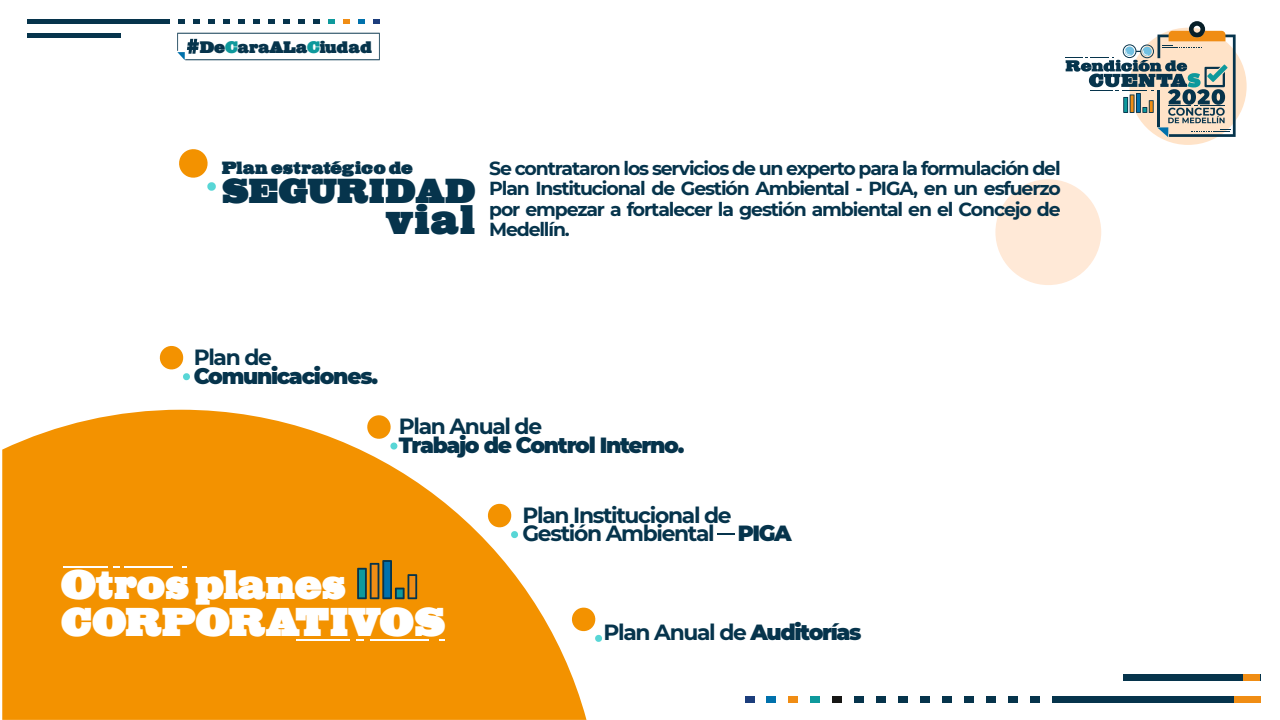
<style>
.page{position:relative;width:1280px;height:720px;background:#fff}
.page>*{position:absolute;margin:0;border:0;box-sizing:border-box;transform-origin:0 0}
.t1{font:40.62px "Big Mummy";color:#06344c;scale:.87 1}
.t2{font:40.5px "Big Mummy";letter-spacing:-.015em;color:#fff;scale:.87 1}
.t3{font:39.5px "Big Mummy";color:#fff;scale:.87 1}
.t4{font:34.12px "Big Mummy";letter-spacing:-.005em;color:#06344c;scale:.87 1}
.t5{font:700 21.88px/18.8px "Montserrat";letter-spacing:-.06em;color:#06344c}
.t6{font:900 21.88px "Montserrat";letter-spacing:-.06em;color:#06344c}
.t7{font:700 18.88px/20.5px "Montserrat";letter-spacing:-.06em;color:#06344c;text-align:justify}
.t8{font:17.5px "Big Mummy";color:#06344c;scale:.87 1}
.t9{font:16.5px "Big Mummy";letter-spacing:-.02em;color:#06344c;scale:.87 1}
.s1{color:#0e999c}
.s2{font-weight:900}
</style>
<div class="page">
<div style="left:1129px;top:28px;width:118px;height:117px;background:#ffe3c8;border-radius:50%"></div>
<svg style="left:1066px;top:21px;width:170px;height:116px"></svg>
<div style="left:1052px;top:696px;width:208px;height:7px;background:#06344c"></div>
<div style="left:1123px;top:674px;width:137px;height:7px;background:#06344c"></div>
<div style="left:767px;top:696px;width:9px;height:7px;background:#0071ac"></div>
<div style="left:745px;top:696px;width:10px;height:7px;background:#1c3d7c"></div>
<div style="left:789px;top:696px;width:9px;height:7px;background:#f08d14"></div>
<div style="left:811px;top:696px;width:9px;height:7px;background:#0e999c"></div>
<div style="left:833px;top:696px;width:9px;height:7px;background:#171715"></div>
<div style="left:854px;top:696px;width:10px;height:7px;background:#06344c"></div>
<div style="left:876px;top:696px;width:10px;height:7px;background:#06344c"></div>
<div style="left:898px;top:696px;width:10px;height:7px;background:#06344c"></div>
<div style="left:920px;top:696px;width:10px;height:7px;background:#06344c"></div>
<div style="left:942px;top:696px;width:10px;height:7px;background:#06344c"></div>
<div style="left:964px;top:696px;width:10px;height:7px;background:#06344c"></div>
<div style="left:986px;top:696px;width:9px;height:7px;background:#06344c"></div>
<div style="left:1008px;top:696px;width:9px;height:7px;background:#06344c"></div>
<div style="left:1030px;top:696px;width:9px;height:7px;background:#06344c"></div>
<div style="left:1234px;top:696px;width:26px;height:7px;background:#f08d14"></div>
<div style="left:1243px;top:674px;width:17px;height:7px;background:#f08d14"></div>
<svg style="left:359px;top:19px;width:6px;height:5px"></svg>
<svg style="left:373px;top:19px;width:7px;height:5px"></svg>
<svg style="left:344px;top:19px;width:6px;height:5px"></svg>
<svg style="left:329px;top:19px;width:6px;height:5px"></svg>
<svg style="left:314px;top:19px;width:6px;height:5px"></svg>
<svg style="left:299px;top:19px;width:6px;height:5px"></svg>
<svg style="left:284px;top:19px;width:6px;height:5px"></svg>
<svg style="left:269px;top:19px;width:6px;height:5px"></svg>
<svg style="left:254px;top:19px;width:6px;height:5px"></svg>
<svg style="left:239px;top:19px;width:6px;height:5px"></svg>
<svg style="left:224px;top:19px;width:6px;height:5px"></svg>
<svg style="left:209px;top:19px;width:6px;height:5px"></svg>
<svg style="left:194px;top:19px;width:6px;height:5px"></svg>
<svg style="left:179px;top:19px;width:6px;height:5px"></svg>
<div style="left:27px;top:19px;width:143px;height:5px;background:#06344c"></div>
<div style="left:27px;top:33px;width:94px;height:5px;background:#06344c"></div>
<svg style="left:177px;top:33px;width:203px;height:27px"></svg>
<svg style="left:2px;top:410px;width:585px;height:310px;fill:#f39200"></svg>
<hr style="left:63px;top:566px;width:44px;height:2px;background:#fff">
<hr style="left:125px;top:566px;width:48px;height:2px;background:#fff">
<svg style="left:113px;top:566px;width:7px;height:2px"></svg>
<hr style="left:296px;top:639px;width:54px;height:2px;background:#fff">
<hr style="left:370px;top:639px;width:58px;height:2px;background:#fff">
<svg style="left:439px;top:639px;width:6px;height:2px"></svg>
<svg style="left:356px;top:639px;width:8px;height:2px"></svg>
<svg style="left:357px;top:560px;width:60px;height:39px"></svg>
<svg style="left:159px;top:346px;width:31px;height:35px"></svg>
<svg style="left:366px;top:414px;width:32px;height:36px"></svg>
<div style="left:995px;top:179px;width:106px;height:106px;background:#ffe9d7;border-radius:50%"></div>
<svg style="left:179px;top:149px;width:37px;height:42px"></svg>
<svg style="left:486px;top:502px;width:33px;height:37px"></svg>
<svg style="left:717px;top:534px;width:18px;height:1px"></svg>
<svg style="left:570px;top:606px;width:32px;height:36px"></svg>
<p class="t9" style="left:200px;top:38px;width:199px">De<span class="s1">C</span>araALa<span class="s1">C</span>iudad</p>
<p class="t8" style="left:222px;top:157px;width:221px">Plan estratégico de</p>
<h3 class="t4" style="left:222px;top:171px;width:294px">SEGURIDAD</h3>
<h1 class="t1" style="left:387px;top:196px;width:103px">vial</h1>
<p class="t7" style="left:489px;top:157px;width:573px">Se contrataron los servicios de un experto para la formulación del Plan Institucional de Gestión Ambiental - PIGA, en un esfuerzo por empezar a fortalecer la gestión ambiental en el Concejo de Medellín.</p>
<p class="t5" style="left:194px;top:347px;width:80px">Plan de</p>
<p class="t6" style="left:194px;top:360px;width:186px">Comunicaciones.</p>
<p class="t5" style="left:399px;top:416px;width:145px">Plan Anual de</p>
<p class="t6" style="left:399px;top:429px;width:287px">Trabajo de Control Interno.</p>
<h2 class="t2" style="left:61px;top:561px;width:329px">Otros planes</h2>
<h3 class="t3" style="left:61px;top:599px;width:444px">CORPORATIVOS</h3>
<p class="t5" style="left:522px;top:504px;width:271px">Plan Institucional de<br>Gestión Ambiental <span class="s2">PIGA</span></p>
<p class="t5" style="left:604px;top:622px;width:259px">Plan Anual de <span class="s2">Auditorías</span></p>
</div>
